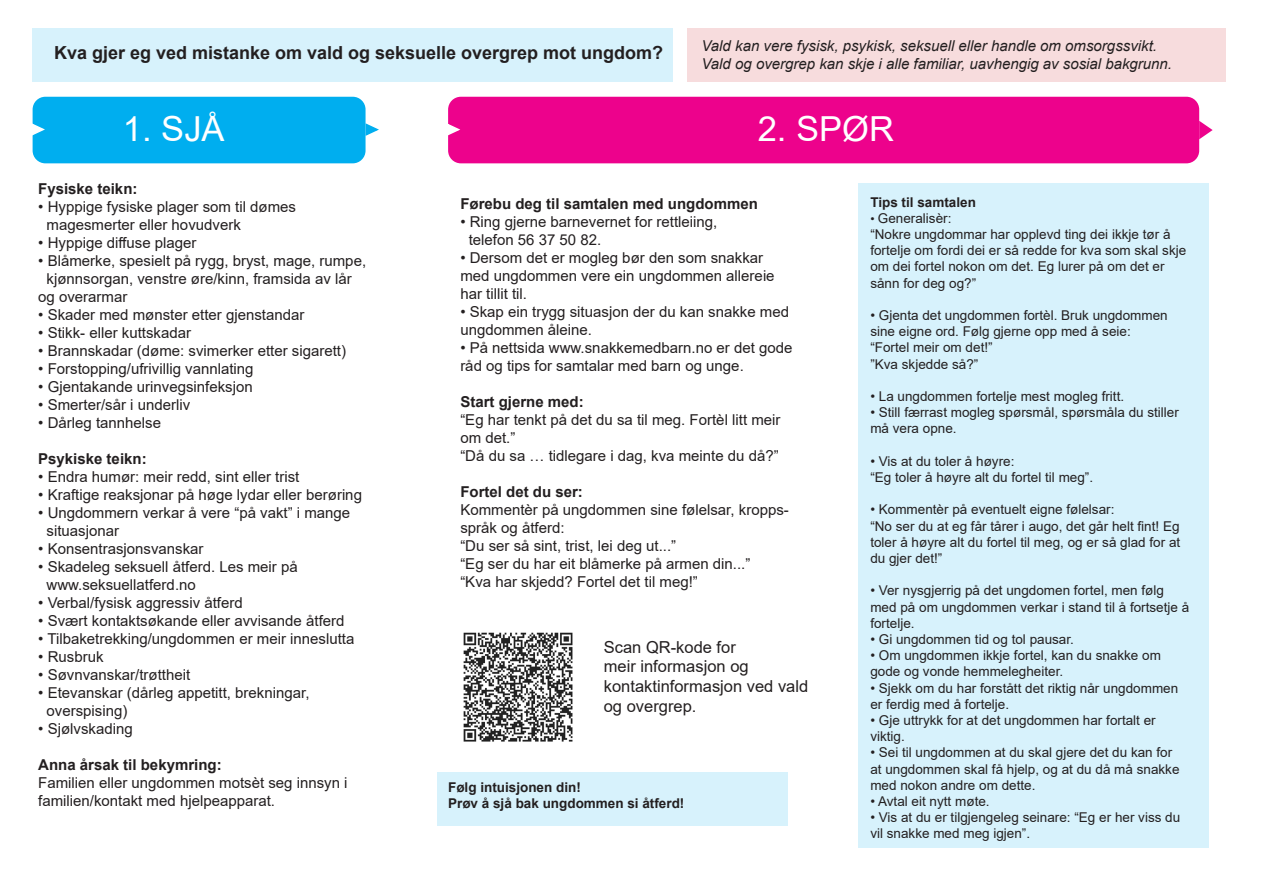
<style>
.page{position:relative;width:1263px;height:893px;background:#fff}
.page>*{position:absolute;margin:0;border:0;box-sizing:border-box;transform-origin:0 0}
.t1{font:34.5px "Arial";color:#fff}
.t2{font:700 18px "Arial";color:#231f20}
.t3{font:16.5px/19.8px "Arial";color:#231f20}
.t4{font:15px/18px "Arial";color:#231f20}
.t5{font:italic 15px "Arial";color:#231f20}
.t6{font:700 15px "Arial";color:#231f20}
.t7{font:13.5px/16.2px "Arial";color:#231f20}
.t8{font:700 13.5px "Arial";color:#231f20}
.s1{font-weight:700}
.s2{font-size:12px}
</style>
<div class="page">
<div style="left:33px;top:28px;width:640px;height:54px;background:#d7f2fc"></div>
<div style="left:437px;top:772px;width:351px;height:54px;background:#d7f2fc"></div>
<div style="left:858px;top:183px;width:351px;height:664px;background:#d7f2fc"></div>
<div style="left:688px;top:28px;width:538px;height:54px;background:#f7dcdd"></div>
<div style="left:33px;top:97px;width:333px;height:66px;background:#00aeef;border-radius:13px"></div>
<div style="left:448px;top:97px;width:751px;height:66px;background:#ed028c;border-radius:13px"></div>
<svg style="left:365px;top:122px;width:14px;height:15px"></svg>
<svg style="left:32px;top:122px;width:13px;height:15px"></svg>
<svg style="left:448px;top:122px;width:13px;height:15px"></svg>
<svg style="left:1199px;top:121px;width:13px;height:18px"></svg>
<img style="left:463px;top:632px;width:110px;height:110px">
<p class="t2" style="left:54px;top:40px;width:611px">Kva gjer eg ved mistanke om vald og seksuelle overgrep mot ungdom?</p>
<p class="t5" style="left:701px;top:37px;width:457px">Vald kan vere fysisk, psykisk, seksuell eller handle om omsorgssvikt.</p>
<p class="t5" style="left:701px;top:55px;width:472px">Vald og overgrep kan skje i alle familiar, uavhengig av sosial bakgrunn.</p>
<p class="t1" style="left:123px;top:105px;width:103px">1. SJÅ</p>
<p class="t1" style="left:758px;top:105px;width:138px">2. SPØR</p>
<p class="t6" style="left:38px;top:178px;width:101px">Fysiske teikn:</p>
<p class="t4" style="left:38px;top:197px;width:259px">• Hyppige fysiske plager som til dømes</p>
<p class="t4" style="left:47px;top:215px;width:196px">magesmerter eller hovudverk</p>
<p class="t4" style="left:38px;top:233px;width:160px">• Hyppige diffuse plager</p>
<p class="t4" style="left:38px;top:251px;width:329px">• Blåmerke, spesielt på rygg, bryst, mage, rumpe,</p>
<p class="t4" style="left:38px;top:269px;width:315px;text-indent:8px">kjønnsorgan, venstre øre/kinn, framsida av lår og overarmar</p>
<p class="t4" style="left:38px;top:305px;width:268px">• Skader med mønster etter gjenstandar</p>
<p class="t4" style="left:38px;top:323px;width:154px">• Stikk- eller kuttskadar</p>
<p class="t4" style="left:38px;top:341px;width:309px">• Brannskadar (døme: svimerker etter sigarett)</p>
<p class="t4" style="left:38px;top:359px;width:217px">• Forstopping/ufrivillig vannlating</p>
<p class="t4" style="left:38px;top:377px;width:216px">• Gjentakande urinvegsinfeksjon</p>
<p class="t4" style="left:38px;top:395px;width:153px">• Smerter/sår i underliv</p>
<p class="t4" style="left:38px;top:413px;width:124px">• Dårleg tannhelse</p>
<p class="t6" style="left:38px;top:448px;width:110px">Psykiske teikn:</p>
<p class="t4" style="left:38px;top:467px;width:263px">• Endra humør: meir redd, sint eller trist</p>
<p class="t4" style="left:38px;top:485px;width:325px">• Kraftige reaksjonar på høge lydar eller berøring</p>
<p class="t4" style="left:38px;top:503px;width:314px">• Ungdommern verkar å vere “på vakt” i mange</p>
<p class="t4" style="left:47px;top:521px;width:74px">situasjonar</p>
<p class="t4" style="left:38px;top:539px;width:167px">• Konsentrasjonsvanskar</p>
<p class="t4" style="left:38px;top:557px;width:261px">• Skadeleg seksuell åtferd. Les meir på</p>
<p class="t4" style="left:47px;top:575px;width:151px">www.seksuellatferd.no</p>
<p class="t4" style="left:38px;top:593px;width:206px">• Verbal/fysisk aggressiv åtferd</p>
<p class="t4" style="left:38px;top:611px;width:308px">• Svært kontaktsøkande eller avvisande åtferd</p>
<p class="t4" style="left:38px;top:629px;width:318px">• Tilbaketrekking/ungdommen er meir inneslutta</p>
<p class="t4" style="left:38px;top:647px;width:67px">• Rusbruk</p>
<p class="t4" style="left:38px;top:665px;width:153px">• Søvnvanskar/trøttheit</p>
<p class="t4" style="left:38px;top:683px;width:273px">• Etevanskar (dårleg appetitt, brekningar,</p>
<p class="t4" style="left:47px;top:701px;width:82px">overspising)</p>
<p class="t4" style="left:38px;top:719px;width:96px">• Sjølvskading</p>
<p class="t4" style="left:38px;top:755px;width:311px"><span class="s1">Anna årsak til bekymring:<br></span>Familien eller ungdommen motsèt seg innsyn i familien/kontakt med hjelpeapparat.</p>
<p class="t6" style="left:460px;top:193px;width:299px">Førebu deg til samtalen med ungdommen</p>
<p class="t4" style="left:460px;top:213px;width:259px">• Ring gjerne barnevernet for rettleiing,</p>
<p class="t4" style="left:469px;top:231px;width:134px">telefon 56 37 50 82.</p>
<p class="t4" style="left:460px;top:249px;width:316px">• Dersom det er mogleg bør den som snakkar med ungdommen vere ein ungdommen allereie har tillit til.</p>
<p class="t4" style="left:460px;top:303px;width:330px">• Skap ein trygg situasjon der du kan snakke med ungdommen åleine.</p>
<p class="t4" style="left:460px;top:339px;width:334px">• På nettsida www.snakkemedbarn.no er det gode råd og tips for samtalar med barn og unge.</p>
<p class="t6" style="left:460px;top:391px;width:125px">Start gjerne med:</p>
<p class="t4" style="left:460px;top:411px;width:322px">“Eg har tenkt på det du sa til meg. Fortèl litt meir om det.”</p>
<p class="t4" style="left:460px;top:447px;width:320px">“Då du sa … tidlegare i dag, kva meinte du då?”</p>
<p class="t6" style="left:460px;top:481px;width:124px">Fortel det du ser:</p>
<p class="t4" style="left:460px;top:501px;width:330px">Kommentèr på ungdommen sine følelsar, kropps&shy;språk og åtferd:</p>
<p class="t4" style="left:460px;top:537px;width:217px">“Du ser så sint, trist, lei deg ut...”</p>
<p class="t4" style="left:460px;top:555px;width:292px">“Eg ser du har eit blåmerke på armen din...”</p>
<p class="t4" style="left:460px;top:573px;width:239px">“Kva har skjedd? Fortel det til meg!”</p>
<p class="t3" style="left:604px;top:637px;width:134px">Scan QR-kode for</p>
<p class="t3" style="left:604px;top:656px;width:146px">meir informasjon og</p>
<p class="t3" style="left:604px;top:676px;width:206px">kontaktinformasjon ved vald og overgrep.</p>
<p class="t8" style="left:448px;top:778px;width:134px">Følg intuisjonen din!</p>
<p class="t8" style="left:448px;top:794px;width:238px">Prøv å sjå bak ungdommen si åtferd!</p>
<p class="t8" style="left:870px;top:192px;width:107px">Tips til samtalen</p>
<p class="t7" style="left:870px;top:210px;width:83px"><span class="s2">•</span> Generalisèr:</p>
<p class="t7" style="left:870px;top:226px;width:317px">“Nokre ungdommar har opplevd ting dei ikkje tør å fortelje om fordi dei er så redde for kva som skal skje om dei fortel nokon om det. Eg lurer på om det er sånn for deg og?”</p>
<p class="t7" style="left:870px;top:307px;width:299px">• Gjenta det ungdommen fortèl. Bruk ungdommen sine eigne ord. Følg gjerne opp med å seie:</p>
<p class="t7" style="left:870px;top:339px;width:124px">“Fortel meir om det!”</p>
<p class="t7" style="left:870px;top:356px;width:110px">”Kva skjedde så?”</p>
<p class="t7" style="left:870px;top:388px;width:255px">• La ungdommen fortelje mest mogleg fritt.</p>
<p class="t7" style="left:870px;top:404px;width:310px">• Still færrast mogleg spørsmål, spørsmåla du stiller må vera opne.</p>
<p class="t7" style="left:870px;top:453px;width:146px">• Vis at du toler å høyre:</p>
<p class="t7" style="left:870px;top:469px;width:224px">“Eg toler å høyre alt du fortel til meg”.</p>
<p class="t7" style="left:870px;top:501px;width:246px">• Kommentèr på eventuelt eigne følelsar:</p>
<p class="t7" style="left:870px;top:518px;width:311px;text-align:justify">“No ser du at eg får tårer i augo, det går helt fint! Eg toler å høyre alt du fortel til meg, og er så glad for at du gjer det!”</p>
<p class="t7" style="left:870px;top:582px;width:320px">• Ver nysgjerrig på det ungdomen fortel, men følg med på om ungdommen verkar i stand til å fortsetje å fortelje.</p>
<p class="t7" style="left:870px;top:631px;width:205px">• Gi ungdommen tid og tol pausar.</p>
<p class="t7" style="left:870px;top:647px;width:292px">• Om ungdommen ikkje fortel, kan du snakke om gode og vonde hemmelegheiter.</p>
<p class="t7" style="left:870px;top:680px;width:309px">• Sjekk om du har forstått det riktig når ungdommen er ferdig med å fortelje.</p>
<p class="t7" style="left:870px;top:712px;width:287px">• Gje uttrykk for at det ungdommen har fortalt er viktig.</p>
<p class="t7" style="left:870px;top:744px;width:311px">• Sei til ungdommen at du skal gjere det du kan for at ungdommen skal få hjelp, og at du då må snakke med nokon andre om dette.</p>
<p class="t7" style="left:870px;top:793px;width:121px">• Avtal eit nytt møte.</p>
<p class="t7" style="left:870px;top:809px;width:311px">• Vis at du er tilgjengeleg seinare: “Eg er her viss du vil snakke med meg igjen”.</p>
</div>
